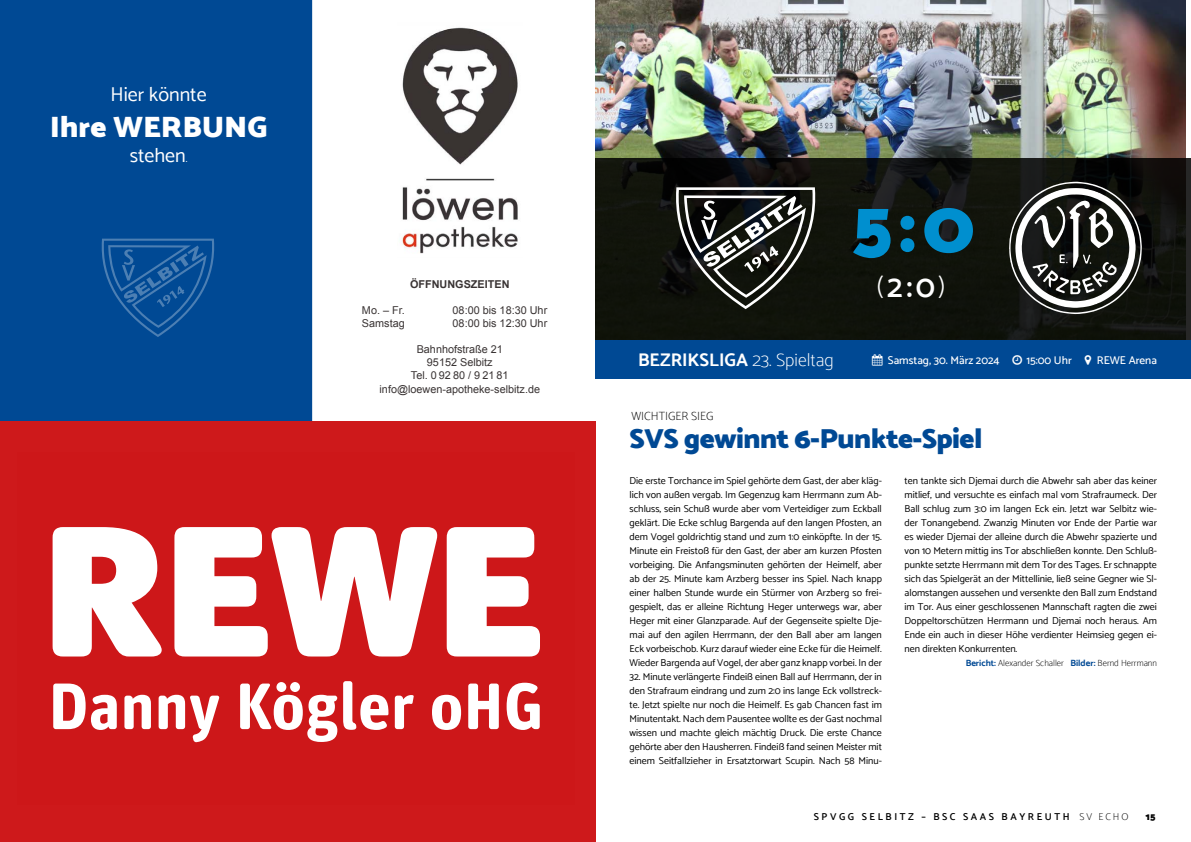
<style>
.page{position:relative;width:1191px;height:842px;background:#fff}
.page>*{position:absolute;margin:0;border:0;box-sizing:border-box;transform-origin:0 0}
.t1{font:900 76.2px "Catamaran";color:#008fcf}
.t2{font:700 65.5px "Unit Rounded OT";color:#fff}
.t3{font:600 32px "Catamaran";color:#fff}
.t4{font:900 30px "Catamaran";color:#fff}
.t5{font:900 28px "Catamaran";letter-spacing:-.02em;color:#004994}
.t6{font:20px "Catamaran";color:#fff}
.t7{font:700 18.3px "Catamaran";color:#fff}
.t8{font:100 12px "Catamaran";color:#000}
.t9{font:500 11.3px "Catamaran";color:#fff}
.t10{font:10.8px/13px "Arial";color:#393333;text-align:center}
.t11{font:700 10.8px "Arial";color:#393333}
.t12{font:10px/14px "Catamaran";color:#000;text-align:justify}
.t13{font:600 10px "Catamaran";letter-spacing:.26em;color:#000}
.t14{font:100 10px "Catamaran";letter-spacing:.2em;color:#000}
.t15{font:900 10px "Catamaran";color:#000}
.t16{font:100 9px "Catamaran";color:#000}
.s1{font-size:10px}
.s2{font-weight:100}
.s3{font-weight:700;color:#004994}
.s4{font-weight:600}
</style>
<div class="page">
<div style="left:0;top:0;width:312px;height:421px;background:#004994"></div>
<svg style="left:101px;top:239px;width:114px;height:98px"></svg>
<div style="left:0;top:421px;width:595px;height:421px;background:#ce191b"></div>
<svg style="left:53px;top:527px;width:487px;height:129px;fill:#fff"></svg>
<img style="left:401px;top:27px;width:117px;height:227px">
<img style="left:595px;top:0;width:590px;height:158px">
<svg style="left:595px;top:158px;width:596px;height:182px;background:#10120c"></svg>
<div style="left:595px;top:340px;width:596px;height:38px;background:#004994"></div>
<svg style="left:1009px;top:182px;width:132px;height:132px"></svg>
<svg style="left:674px;top:187px;width:142px;height:122px;background:#41433f"></svg>
<h3 class="t6" style="left:110px;top:83px;width:98px">Hier könnte</h3>
<h3 class="t4" style="left:50px;top:110px;width:219px">Ihre WERBUNG</h3>
<h3 class="t6" style="left:130px;top:144px;width:59px">stehen<span class="s1">.</span></h3>
<p class="t11" style="left:410px;top:277px;width:101px">ÖFFNUNGSZEITEN</p>
<p class="t10" style="left:362px;top:304px;width:44px">Mo. – Fr.</p>
<p class="t10" style="left:452px;top:304px;width:96px">08:00 bis 18:30 Uhr</p>
<p class="t10" style="left:362px;top:317px;width:44px">Samstag</p>
<p class="t10" style="left:452px;top:317px;width:96px">08:00 bis 12:30 Uhr</p>
<p class="t10" style="left:379px;top:343px;width:162px">Bahnhofstraße 21<br>95152 Selbitz<br>Tel. 0 92 80 / 9 21 81 info@loewen-apotheke-selbitz.de</p>
<h2 class="t2" style="left:49px;top:665px;width:496px">Danny Kögler oHG</h2>
<h1 class="t1" style="left:851px;top:181px;width:124px">5:0</h1>
<h3 class="t3" style="left:876px;top:267px;width:71px"><span class="s2">(</span>2:0<span class="s2">)</span></h3>
<h3 class="t7" style="left:638px;top:349px;width:197px">BEZRIKSLIGA <span class="s2">23. Spieltag</span></h3>
<p class="t9" style="left:872px;top:354px;width:129px">▲ Samstag, 30. März 2024</p>
<p class="t9" style="left:1026px;top:354px;width:47px">15:00 Uhr</p>
<p class="t9" style="left:1097px;top:354px;width:62px">REWE Arena</p>
<p class="t8" style="left:631px;top:409px;width:82px">WICHTIGER SIEG</p>
<h3 class="t5" style="left:629px;top:422px;width:354px">SVS gewinnt 6-Punkte-Spiel</h3>
<p class="t12" style="left:629px;top:474px;width:254px">Die erste Torchance im Spiel gehörte dem Gast, der aber kläg&shy;lich von außen vergab. Im Gegenzug kam Herrmann zum Ab&shy;schluss, sein Schuß wurde aber vom Verteidiger zum Eckball geklärt. Die Ecke schlug Bargenda auf den langen Pfosten, an dem Vogel goldrichtig stand und zum 1:0 einköpfte. In der 15.<br>Minute ein Freistoß für den Gast, der aber am kurzen Pfosten vorbeiging. Die Anfangsminuten gehörten der Heimelf, aber ab der 25. Minute kam Arzberg besser ins Spiel. Nach knapp einer halben Stunde wurde ein Stürmer von Arzberg so frei&shy;gespielt, das er alleine Richtung Heger unterwegs war, aber Heger mit einer Glanzparade. Auf der Gegenseite spielte Dje&shy;mai auf den agilen Herrmann, der den Ball aber am langen Eck vorbeischob. Kurz darauf wieder eine Ecke für die Heimelf.<br>Wieder Bargenda auf Vogel, der aber ganz knapp vorbei. In der</p>
<p class="t12" style="left:629px;top:670px;width:254px">32. Minute verlängerte Findeiß einen Ball auf Herrmann, der in den Strafraum eindrang und zum 2:0 ins lange Eck vollstreck&shy;te. Jetzt spielte nur noch die Heimelf. Es gab Chancen fast im Minutentakt. Nach dem Pausentee wollte es der Gast nochmal wissen und machte gleich mächtig Druck. Die erste Chance gehörte aber den Hausherren. Findeiß fand seinen Meister mit einem Seitfallzieher in Ersatztorwart Scupin. Nach 58 Minu-</p>
<p class="t12" style="left:904px;top:474px;width:254px">ten tankte sich Djemai durch die Abwehr sah aber das keiner mitlief, und versuchte es einfach mal vom Strafraumeck. Der Ball schlug zum 3:0 im langen Eck ein. Jetzt war Selbitz wie&shy;der Tonangebend. Zwanzig Minuten vor Ende der Partie war es wieder Djemai der alleine durch die Abwehr spazierte und von 10 Metern mittig ins Tor abschließen konnte. Den Schluß&shy;punkte setzte Herrmann mit dem Tor des Tages. Er schnappte sich das Spielgerät an der Mittellinie, ließ seine Gegner wie Sl&shy;alomstangen aussehen und versenkte den Ball zum Endstand im Tor. Aus einer geschlossenen Mannschaft ragten die zwei Doppeltorschützen Herrmann und Djemai noch heraus. Am Ende ein auch in dieser Höhe verdienter Heimsieg gegen ei&shy;nen direkten Konkurrenten.</p>
<p class="t16" style="left:965px;top:658px;width:193px"><span class="s3">Bericht:</span> Alexander Schaller <span class="s3">Bilder:</span> Bernd Herrmann</p>
<p class="t13" style="left:813px;top:811px;width:232px">SPVGG SELBITZ – BSC SAAS BAYREUT</p>
<p class="t14" style="left:1062px;top:811px;width:67px"><span class="s4">H</span> SV ECHO</p>
<p class="t15" style="left:1145px;top:811px;width:11px">15</p>
</div>
